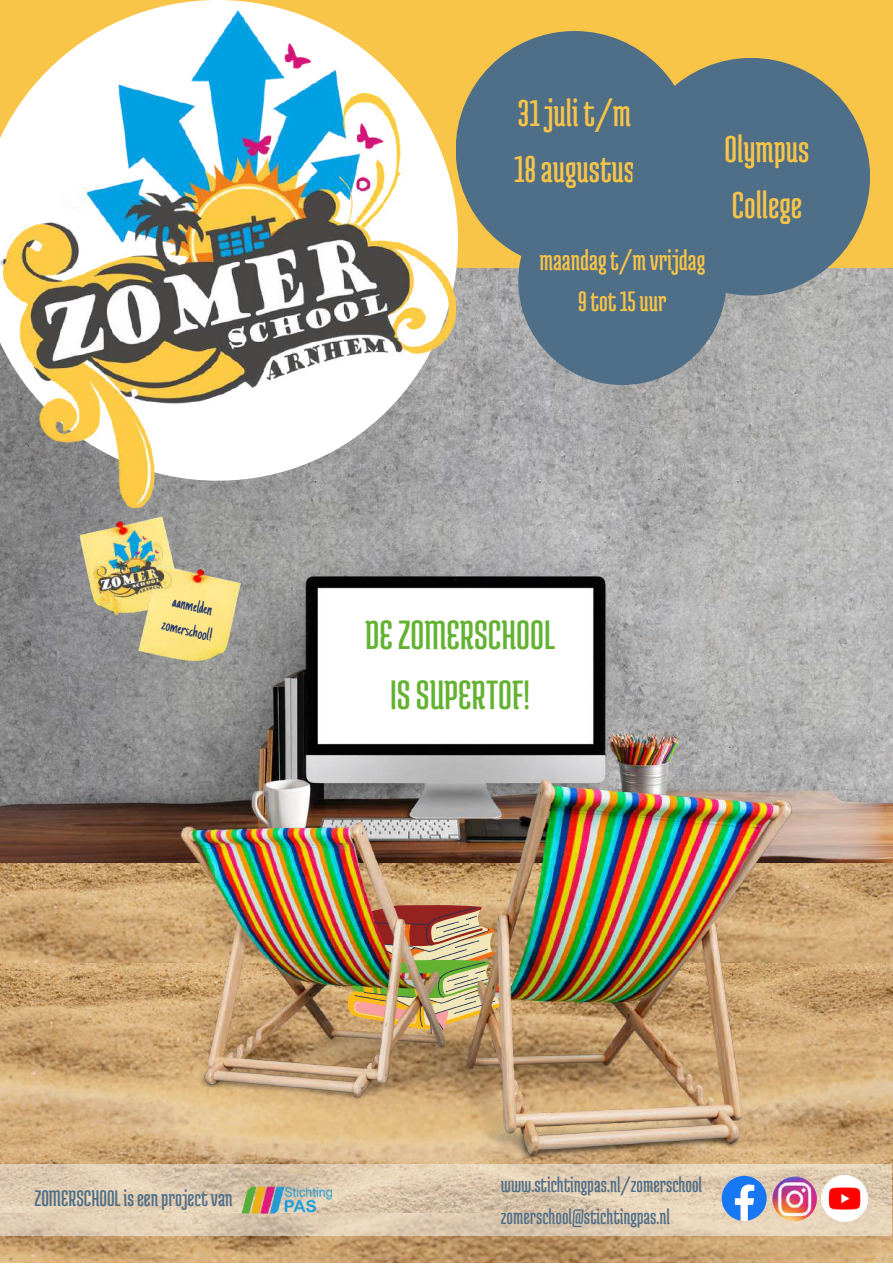
<style>
.page{position:relative;width:893px;height:1264px;background:#fff}
.page>*{position:absolute;margin:0;border:0;box-sizing:border-box;transform-origin:0 0}
.t1{font:43.65px/60.4px "Medula One";color:#63b231;text-align:center}
.t2{font:39.9px/55.5px "Medula One";color:#f9c548}
.t3{font:30px/41.5px "Medula One";color:#f9c548;text-align:center}
.t4{font:24px "Medula One";color:#4f6e87}
.t5{font:22.5px/31.5px "Medula One";color:#4f6e87}
.t6{font:18px/25px "Just Another Hand";color:#1e3370}
</style>
<div class="page">
<div style="left:0;top:0;width:892px;height:293px;background:#f9c548"></div>
<img style="left:0;top:862px;width:892px;height:101px">
<img style="left:0;top:269px;width:892px;height:593px">
<div style="left:455px;top:31px;width:238px;height:238px;background:#4f6e87;border-radius:50%"></div>
<img style="left:0;top:1212px;width:892px;height:50px">
<svg style="left:0;top:1195px;width:891px;height:39px;background:#dfcbb2"></svg>
<img style="left:240px;top:1195px;width:101px;height:18px">
<svg style="left:721px;top:1195px;width:45px;height:25px"></svg>
<img style="left:821px;top:1195px;width:46px;height:26px">
<img style="left:772px;top:1176px;width:44px;height:45px;border-radius:50%">
<div style="left:518px;top:177px;width:208px;height:208px;background:#4f6e87;border-radius:50%"></div>
<img style="left:0;top:963px;width:892px;height:232px">
<img style="left:181px;top:779px;width:610px;height:382px">
<img style="left:80px;top:517px;width:102px;height:95px">
<img style="left:138px;top:564px;width:103px;height:96px">
<img style="left:94px;top:530px;width:77px;height:84px">
<div style="left:632px;top:58px;width:238px;height:237px;background:#4f6e87;border-radius:50%"></div>
<svg style="left:0;top:0;width:458px;height:480px"></svg>
<img style="left:1px;top:11px;width:454px;height:496px">
<p class="t6" style="left:170px;top:589px;width:53px;rotate:13deg">aanmelden zomerschool!</p>
<h2 class="t2" style="left:514px;top:85px;width:122px">31julit/m<br>18augustus</h2>
<h3 class="t3" style="left:539px;top:238px;width:167px">maandagt/m vrijdag<br>9tot15uur</h3>
<h2 class="t2" style="left:724px;top:121px;width:86px">Olympus<br>College</h2>
<h1 class="t1" style="left:365px;top:603px;width:191px">DEZOMERSCHOOL<br>ISSUPERTOF!</h1>
<p class="t4" style="left:35px;top:1185px;width:199px">ZOMERSCHOOLiseenprojectvan</p>
<p class="t5" style="left:501px;top:1168px;width:203px">www.stichtingpas.nl/zomerschool zomerschool@stichtingpas.nl</p>
</div>
